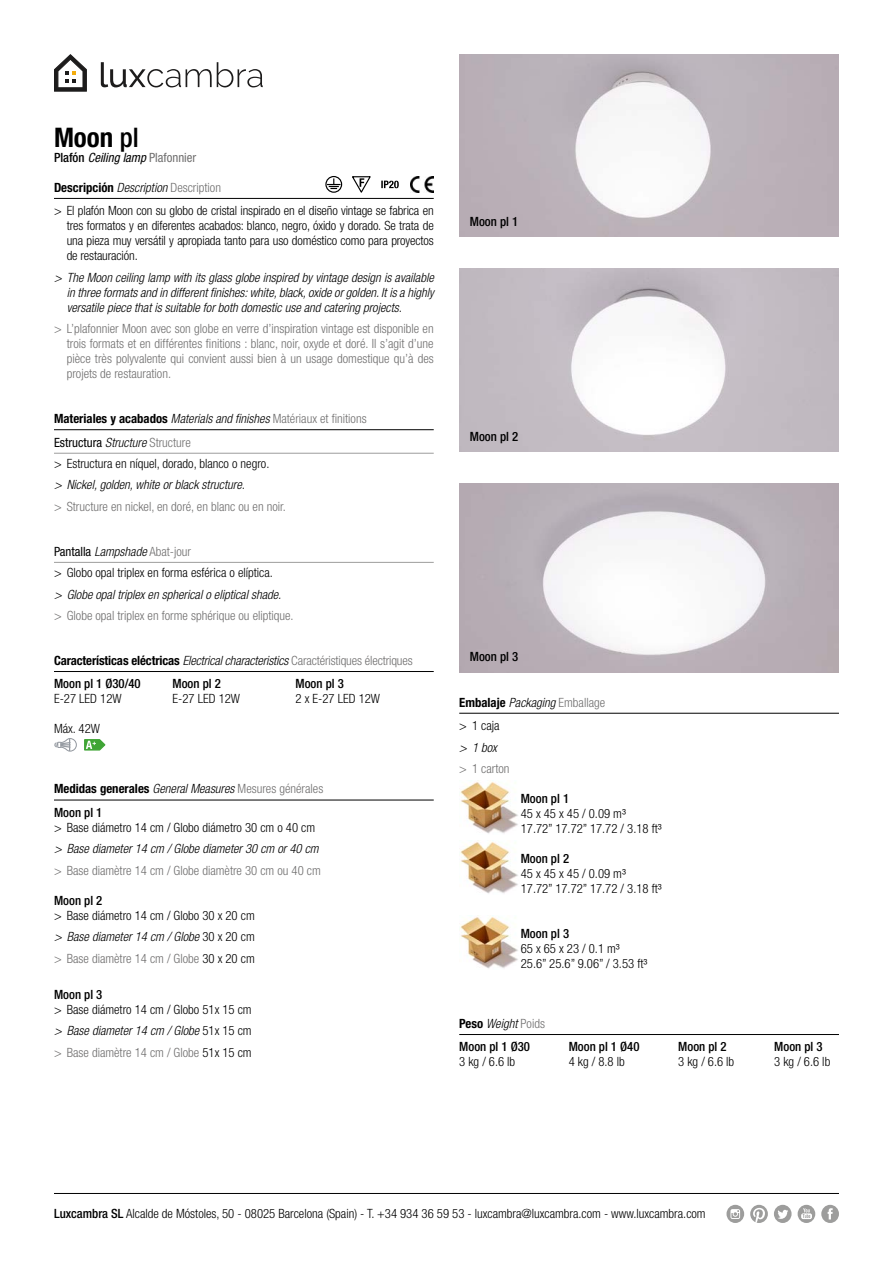
<style>
.page{position:relative;width:893px;height:1263px;background:#fff}
.page>*{position:absolute;margin:0;border:0;box-sizing:border-box;transform-origin:0 0}
.t1{font:700 condensed 27px "Helvetica Neue LT Std";color:#000}
.t2{font:300 condensed 12.75px/15px "Helvetica Neue LT Std";color:#000}
.t3{font:300 condensed 12.75px/15px "Helvetica Neue LT Std";color:#706f6f;text-align:justify}
.t4{font:italic 300 condensed 12.75px/15px "Helvetica Neue LT Std";color:#000}
.t5{font:500 condensed 12.75px/23.5px "Helvetica Neue LT Std";color:#000}
.t6{font:700 condensed 12.75px/23.5px "Helvetica Neue LT Std";color:#000}
.t7{font:italic condensed 12.75px "Helvetica Neue LT Std";color:#000}
.s1{font-weight:500}
.s2{font-weight:500;font-style:normal}
.s3{font-style:normal;color:#706f6f}
.s4{font-weight:700}
.s5{font-style:italic}
.s6{color:#706f6f}
.s7{font-weight:700;font-style:normal}
.s8{font-weight:400;font-style:normal}
.s9{font-weight:400}
.s10{font-weight:700;color:#000}
.s11{font-style:italic;color:#000}
.s12{font-weight:500;color:#000}
.s13{font-weight:300;font-style:italic}
.s14{font-weight:300;color:#706f6f}
.s15{font-style:normal}
</style>
<div class="page">
<svg style="left:54px;top:54px;width:33px;height:38px"></svg>
<svg style="left:101px;top:62px;width:162px;height:25px"></svg>
<hr style="left:54px;top:1193px;width:785px;height:1px;background:#000">
<svg style="left:821px;top:1205px;width:18px;height:18px"></svg>
<svg style="left:798px;top:1205px;width:17px;height:18px"></svg>
<svg style="left:726px;top:1205px;width:18px;height:18px"></svg>
<svg style="left:774px;top:1205px;width:18px;height:18px"></svg>
<svg style="left:750px;top:1205px;width:18px;height:18px"></svg>
<hr style="left:54px;top:198px;width:380px;height:1px;background:#000">
<hr style="left:54px;top:429px;width:380px;height:1px;background:#000">
<hr style="left:54px;top:453px;width:380px;height:1px;background:#9d9d9c">
<hr style="left:54px;top:562px;width:380px;height:1px;background:#9d9d9c">
<hr style="left:54px;top:671px;width:380px;height:1px;background:#000">
<hr style="left:54px;top:800px;width:380px;height:1px;background:#000">
<svg style="left:54px;top:738px;width:23px;height:14px"></svg>
<svg style="left:84px;top:739px;width:22px;height:12px"></svg>
<hr style="left:459px;top:713px;width:380px;height:1px;background:#000">
<hr style="left:459px;top:1034px;width:380px;height:1px;background:#000">
<img style="left:460px;top:781px;width:58px;height:53px">
<img style="left:460px;top:841px;width:58px;height:53px">
<img style="left:460px;top:916px;width:58px;height:53px">
<svg style="left:352px;top:176px;width:19px;height:17px"></svg>
<svg style="left:381px;top:181px;width:18px;height:7px"></svg>
<img style="left:411px;top:176px;width:23px;height:17px">
<svg style="left:327px;top:178px;width:13px;height:11px"></svg>
<div style="left:325px;top:176px;width:17px;height:17px;border:1px solid #000;border-radius:50%"></div>
<img style="left:459px;top:268px;width:380px;height:184px">
<img style="left:459px;top:54px;width:380px;height:183px">
<img style="left:459px;top:483px;width:380px;height:189px">
<h1 class="t1" style="left:54px;top:121px;width:86px">Moon <span class="s1">pl</span></h1>
<p class="t7" style="left:54px;top:150px;width:144px"><span class="s2">Plafón</span> Ceiling lamp <span class="s3">Plafonnier</span></p>
<p class="t2" style="left:54px;top:175px;width:381px;line-height:23.5px"><span class="s4">Descripción</span> <span class="s5">Description</span> <span class="s6">Description<br></span>&gt; El plafón Moon con su globo de cristal inspirado en el diseño vintage se fabrica en</p>
<p class="t2" style="left:67px;top:218px;width:368px;text-align:justify">tres formatos y en diferentes acabados: blanco, negro, óxido y dorado. Se trata de una pieza muy versátil y apropiada tanto para uso doméstico como para proyectos de restauración.</p>
<p class="t4" style="left:67px;top:270px;width:368px;text-align:justify;text-indent:-13px">&gt; The Moon ceiling lamp with its glass globe inspired by vintage design is available in three formats and in different finishes: white, black, oxide or golden. It is a highly versatile piece that is suitable for both domestic use and catering projects.</p>
<p class="t3" style="left:67px;top:321px;width:368px;text-indent:-13px">&gt; L’plafonnier Moon avec son globe en verre d’inspiration vintage est disponible en trois formats et en différentes finitions : blanc, noir, oxyde et doré. Il s’agit d’une pièce très polyvalente qui convient aussi bien à un usage domestique qu’à des projets de restauration.</p>
<p class="t4" style="left:54px;top:407px;width:314px;line-height:23.5px"><span class="s7">Materiales y acabados</span> Materials and finishes <span class="s3">Matériaux et finitions<br></span><span class="s8">Estructura</span> Structure <span class="s3">Structure</span></p>
<p class="t2" style="left:54px;top:456px;width:217px">&gt; Estructura en níquel, dorado, blanco o negro.</p>
<p class="t4" style="left:54px;top:478px;width:192px">&gt; Nickel, golden, white or black structure.</p>
<p class="t3" style="left:54px;top:499px;width:233px">&gt; Structure en nickel, en doré, en blanc ou en noir.</p>
<p class="t2" style="left:54px;top:540px;width:220px;line-height:21.5px"><span class="s9">Pantalla</span> <span class="s5">Lampshade</span> <span class="s6">Abat-jour<br></span>&gt; Globo opal triplex en forma esférica o elíptica.</p>
<p class="t4" style="left:54px;top:587px;width:229px">&gt; Globe opal triplex en spherical o eliptical shade.</p>
<p class="t3" style="left:54px;top:608px;width:241px">&gt; Globe opal triplex en forme sphérique ou eliptique.</p>
<p class="t3" style="left:54px;top:648px;width:360px;line-height:23.5px"><span class="s10">Características eléctricas</span> <span class="s11">Electrical characteristics</span> Caractéristiques électriques<br><span class="s12">Moon pl 1 Ø30/40</span></p>
<p class="t5" style="left:172px;top:672px;width:50px">Moon pl 2</p>
<p class="t5" style="left:295px;top:672px;width:50px">Moon pl 3</p>
<p class="t2" style="left:54px;top:691px;width:69px">E-27 LED 12W</p>
<p class="t2" style="left:172px;top:691px;width:69px">E-27 LED 12W</p>
<p class="t2" style="left:295px;top:691px;width:86px">2 x E-27 LED 12W</p>
<p class="t2" style="left:54px;top:721px;width:47px">Máx. 42W</p>
<p class="t6" style="left:54px;top:777px;width:271px">Medidas generales <span class="s13">General Measures</span> <span class="s14">Mesures générales<br></span><span class="s1">Moon pl 1</span></p>
<p class="t2" style="left:54px;top:820px;width:263px">&gt; Base diámetro 14 cm / Globo diámetro 30 cm o 40 cm</p>
<p class="t4" style="left:54px;top:842px;width:266px">&gt; Base diameter 14 cm / Globe diameter 30 cm or 40 cm</p>
<p class="t3" style="left:54px;top:863px;width:268px">&gt; Base diamètre 14 cm / Globe diamètre 30 cm ou 40 cm</p>
<p class="t5" style="left:54px;top:888px;width:50px">Moon pl 2</p>
<p class="t2" style="left:54px;top:904px;width:202px;line-height:21.5px;text-align:justify">&gt; Base diámetro 14 cm / Globo 30 x 20 cm <span class="s5">&gt; Base diameter 14 cm / Globe</span> 30 x 20 cm <span class="s6">&gt; Base diamètre 14 cm / Globe</span> 30 x 20 cm</p>
<p class="t5" style="left:54px;top:982px;width:50px">Moon pl 3</p>
<p class="t2" style="left:54px;top:998px;width:199px;line-height:21.5px;text-align:justify">&gt; Base diámetro 14 cm / Globo 51x 15 cm <span class="s5">&gt; Base diameter 14 cm / Globe</span> 51x 15 cm <span class="s6">&gt; Base diamètre 14 cm / Globe</span> 51x 15 cm</p>
<p class="t5" style="left:470px;top:209px;width:50px">Moon pl 1</p>
<p class="t5" style="left:470px;top:424px;width:50px">Moon pl 2</p>
<p class="t5" style="left:470px;top:645px;width:50px">Moon pl 3</p>
<p class="t4" style="left:459px;top:691px;width:147px;line-height:23.5px"><span class="s7">Embalaje</span> Packaging <span class="s3">Emballage </span><span class="s15">&gt; 1 caja</span></p>
<p class="t4" style="left:459px;top:740px;width:39px">&gt; 1 box</p>
<p class="t3" style="left:459px;top:761px;width:52px">&gt; 1 carton</p>
<p class="t5" style="left:521px;top:786px;width:50px">Moon pl 1</p>
<p class="t2" style="left:521px;top:806px;width:143px">45 x 45 x 45 / 0.09 m³<br>17.72” 17.72” 17.72 / 3.18 ft³</p>
<p class="t5" style="left:521px;top:846px;width:50px">Moon pl 2</p>
<p class="t2" style="left:521px;top:866px;width:143px">45 x 45 x 45 / 0.09 m³<br>17.72” 17.72” 17.72 / 3.18 ft³</p>
<p class="t5" style="left:521px;top:921px;width:50px">Moon pl 3</p>
<p class="t2" style="left:521px;top:941px;width:128px">65 x 65 x 23 / 0.1 m³<br>25.6” 25.6” 9.06” / 3.53 ft³</p>
<p class="t5" style="left:459px;top:1011px;width:87px"><span class="s4">Peso</span> <span class="s13">Weight</span> <span class="s14">Poids<br></span>Moon pl 1 Ø30</p>
<p class="t5" style="left:569px;top:1035px;width:72px">Moon pl 1 Ø40</p>
<p class="t5" style="left:678px;top:1035px;width:50px">Moon pl 2</p>
<p class="t5" style="left:774px;top:1035px;width:50px">Moon pl 3</p>
<p class="t2" style="left:459px;top:1054px;width:58px">3 kg / 6.6 lb</p>
<p class="t2" style="left:569px;top:1054px;width:58px">4 kg / 8.8 lb</p>
<p class="t2" style="left:678px;top:1054px;width:58px">3 kg / 6.6 lb</p>
<p class="t2" style="left:774px;top:1054px;width:58px">3 kg / 6.6 lb</p>
<p class="t2" style="left:54px;top:1205px;width:653px"><span class="s1">Luxcambra SL</span> Alcalde de Móstoles, 50 - 08025 Barcelona (Spain) - T. +34 934 36 59 53 - luxcambra@luxcambra.com - www.luxcambra.com</p>
</div>
